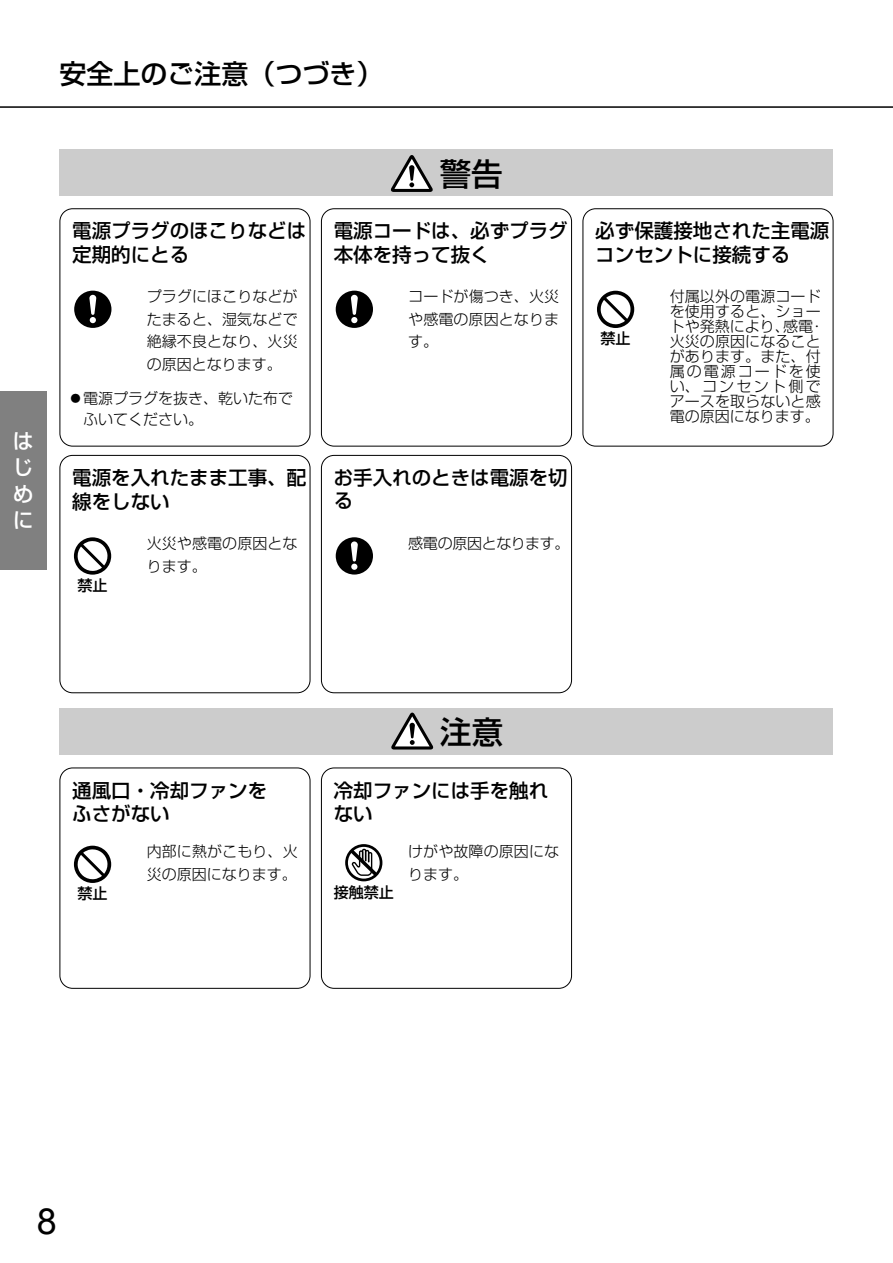
<style>
.page{position:relative;width:893px;height:1263px;background:#fff}
.page>*{position:absolute;margin:0;border:0;box-sizing:border-box;transform-origin:0 0}
.t1{font:36px "Arial";color:#000}
.t2{font:500 31.5px "Shin Go Pro";color:#000}
.t3{font:500 27px "Shin Go Pro";color:#000}
.t4{font:500 21px/26.2px "Shin Go Pro";color:#fff;text-align:justify}
.t5{font:500 19.5px/23.4px "Shin Go Pro";color:#000}
.t6{font:300 15px/22.5px "Shin Go Pro";letter-spacing:.005em;color:#000}
.t7{font:300 15px "Shin Go Pro";letter-spacing:-.025em;color:#000}
.t8{font:500 15px "Shin Go Pro";color:#000}
.s1{font-weight:500}
</style>
<div class="page">
<hr style="left:0;top:106px;width:893px;height:2px;background:#000">
<div style="left:0;top:391px;width:47px;height:179px;background:#808080"></div>
<div style="left:60px;top:149px;width:773px;height:47px;background:#ccc"></div>
<svg style="left:391px;top:155px;width:42px;height:37px"></svg>
<div style="left:60px;top:208px;width:250px;height:238px;border:1px solid #000;border-radius:13px"></div>
<div style="left:321px;top:208px;width:251px;height:238px;border:1px solid #000;border-radius:13px"></div>
<svg style="left:74px;top:291px;width:37px;height:37px"></svg>
<svg style="left:336px;top:291px;width:37px;height:37px"></svg>
<div style="left:60px;top:767px;width:250px;height:222px;border:1px solid #000;border-radius:13px"></div>
<div style="left:321px;top:767px;width:251px;height:222px;border:1px solid #000;border-radius:13px"></div>
<svg style="left:74px;top:846px;width:37px;height:37px"></svg>
<svg style="left:345px;top:844px;width:37px;height:37px"></svg>
<div style="left:60px;top:708px;width:773px;height:47px;background:#ccc"></div>
<svg style="left:391px;top:712px;width:43px;height:37px"></svg>
<div style="left:60px;top:455px;width:250px;height:238px;border:1px solid #000;border-radius:13px"></div>
<div style="left:321px;top:455px;width:251px;height:238px;border:1px solid #000;border-radius:13px"></div>
<svg style="left:336px;top:537px;width:37px;height:37px"></svg>
<svg style="left:74px;top:537px;width:37px;height:38px"></svg>
<div style="left:583px;top:208px;width:250px;height:238px;border:1px solid #000;border-radius:13px"></div>
<svg style="left:597px;top:291px;width:37px;height:37px"></svg>
<h3 class="t3" style="left:60px;top:51px;width:325px">安全上のご注意（つづき）</h3>
<h3 class="t4" style="left:13px;top:425px;width:21px">はじめに</h3>
<h2 class="t2" style="left:440px;top:148px;width:64px">警告</h2>
<h3 class="t5" style="left:72px;top:217px;width:236px;line-height:24px">電源プラグのほこりなどは定期的にとる</h3>
<h3 class="t5" style="left:334px;top:217px;width:235px">電源コードは、必ずプラグ本体を持って抜く</h3>
<p class="t6" style="left:147px;top:284px;width:152px;text-align:justify">プラグにほこりなどがたまると、湿気などで絶縁不良となり、火災の原因となります。</p>
<p class="t6" style="left:408px;top:284px;width:152px;text-align:justify">コードが傷つき、火災や感電の原因となります。</p>
<p class="t6" style="left:83px;top:386px;width:211px;line-height:21px;text-indent:-15px"><span class="s1">◦</span>電源プラグを抜き、乾いた布でふいてください。</p>
<h3 class="t5" style="left:72px;top:463px;width:236px;line-height:24px">電源を入れたまま工事、配線をしない</h3>
<h3 class="t5" style="left:334px;top:463px;width:235px">お手入れのときは電源を切る</h3>
<p class="t6" style="left:147px;top:530px;width:152px">火災や感電の原因となります。</p>
<p class="t7" style="left:408px;top:531px;width:163px">感電の原因となります。</p>
<p class="t8" style="left:78px;top:573px;width:31px">禁止</p>
<h3 class="t5" style="left:595px;top:217px;width:236px">必ず保護接地された主電源コンセントに接続する</h3>
<p class="t6" style="left:670px;top:287px;width:156px;line-height:15px">付属以外の電源コードを使用すると、ショートや発熱により、感電・火災の原因になることがあります。また、付属の電源コードを使い、コンセント側でアースを取らないと感電の原因になります。</p>
<p class="t8" style="left:601px;top:326px;width:31px">禁止</p>
<h2 class="t2" style="left:440px;top:706px;width:64px">注意</h2>
<h3 class="t5" style="left:72px;top:776px;width:197px">通風口・冷却ファンをふさがない</h3>
<h3 class="t5" style="left:334px;top:776px;width:216px">冷却ファンには手を触れない</h3>
<p class="t6" style="left:147px;top:838px;width:152px">内部に熱がこもり、火災の原因になります。</p>
<p class="t6" style="left:408px;top:838px;width:152px">けがや故障の原因になります。</p>
<p class="t8" style="left:78px;top:881px;width:31px">禁止</p>
<p class="t8" style="left:334px;top:880px;width:61px">接触禁止</p>
<h1 class="t1" style="left:37px;top:1198px;width:22px">8</h1>
</div>
